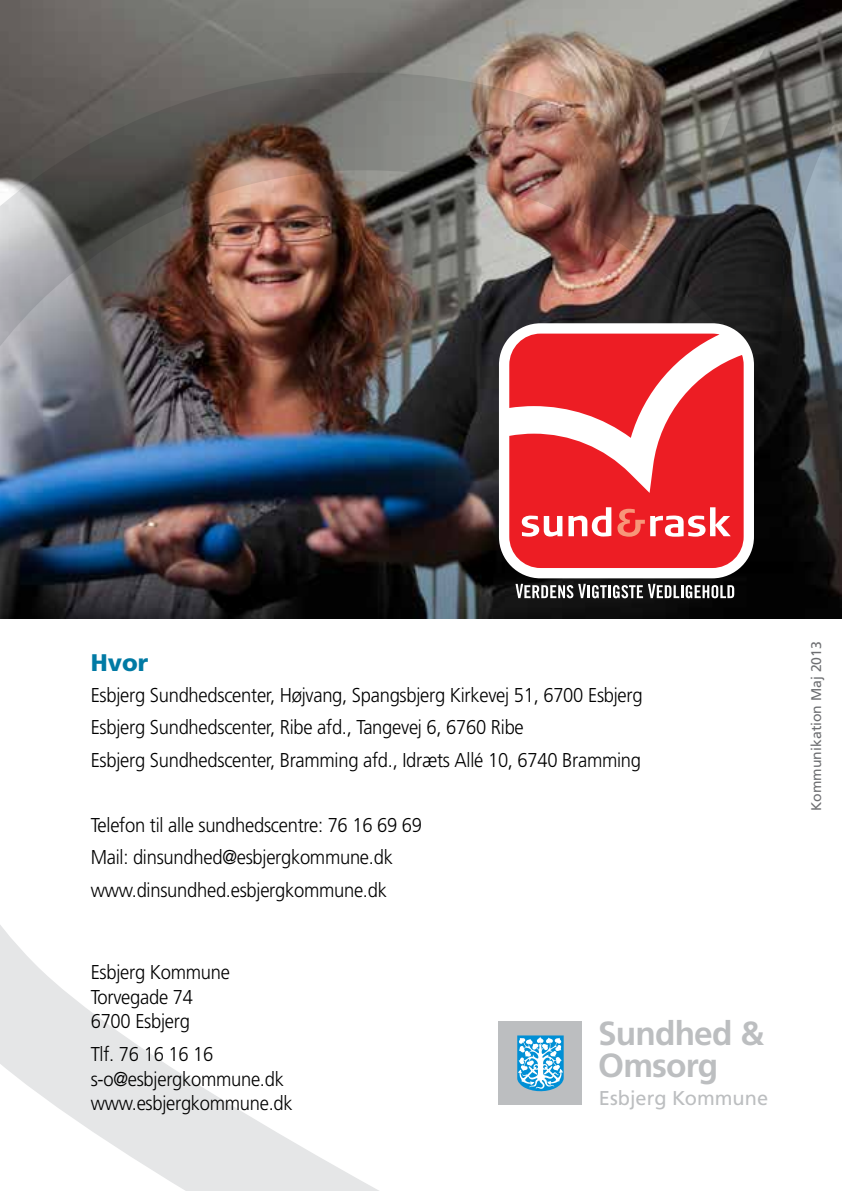
<style>
.page{position:relative;width:842px;height:1191px;background:#fff}
.page>*{position:absolute;margin:0;border:0;box-sizing:border-box;transform-origin:0 0}
.t1{font:700 33.4px/32.4px "Frutiger";letter-spacing:-.025em;color:#bcbec0}
.t2{font:900 24px "Frutiger";color:#007aa4}
.t3{font:300 20px/24.6px "Frutiger";letter-spacing:-.015em;color:#000;scale:.92 1}
.t4{font:20px "Frutiger";color:#bcbec0}
.t5{font:14px "Frutiger";color:#6d6e71}
</style>
<div class="page">
<img style="left:0;top:0;width:842px;height:1191px">
<div style="left:499px;top:1021px;width:83px;height:84px;background:#bcbec0"></div>
<svg style="left:517px;top:1035px;width:47px;height:57px;background:#71bde3"></svg>
<div style="left:499px;top:323px;width:255px;height:255px;background:#fff;border-radius:42px"></div>
<svg style="left:509px;top:355px;width:235px;height:213px;background:#ee3239"></svg>
<svg style="left:509px;top:333px;width:210px;height:105px"></svg>
<svg style="left:522px;top:515px;width:40px;height:21px"></svg>
<svg style="left:568px;top:507px;width:43px;height:29px"></svg>
<svg style="left:617px;top:507px;width:114px;height:30px"></svg>
<svg style="left:515px;top:584px;width:219px;height:14px"></svg>
<p class="t2" style="left:91px;top:648px;width:59px">Hvor</p>
<p class="t3" style="left:91px;top:678px;width:601px;line-height:32.6px">Esbjerg Sundhedscenter, Højvang, Spangsbjerg Kirkevej 51, 6700 Esbjerg<br>Esbjerg Sundhedscenter, Ribe afd., Tangevej 6, 6760 Ribe<br>Esbjerg Sundhedscenter, Bramming afd., Idræts Allé 10, 6740 Bramming</p>
<p class="t3" style="left:91px;top:809px;width:362px;line-height:32.6px">Telefon til alle sundhedscentre: 76 16 69 69<br>Mail: dinsundhed@esbjergkommune.dk www.dinsundhed.esbjergkommune.dk</p>
<p class="t3" style="left:91px;top:960px;width:153px">Esbjerg Kommune<br>Torvegade 74<br>6700 Esbjerg</p>
<p class="t3" style="left:91px;top:1042px;width:221px">Tlf. 76 16 16 16 s-o@esbjergkommune.dk www.esbjergkommune.dk</p>
<h1 class="t1" style="left:598px;top:1017px;width:167px">Sundhed &amp;<br>Omsorg</h1>
<p class="t4" style="left:599px;top:1086px;width:171px">Esbjerg Kommune</p>
<p class="t5" style="left:808px;top:811px;width:171px;rotate:-90deg">Kommunikation Maj 2013</p>
</div>
